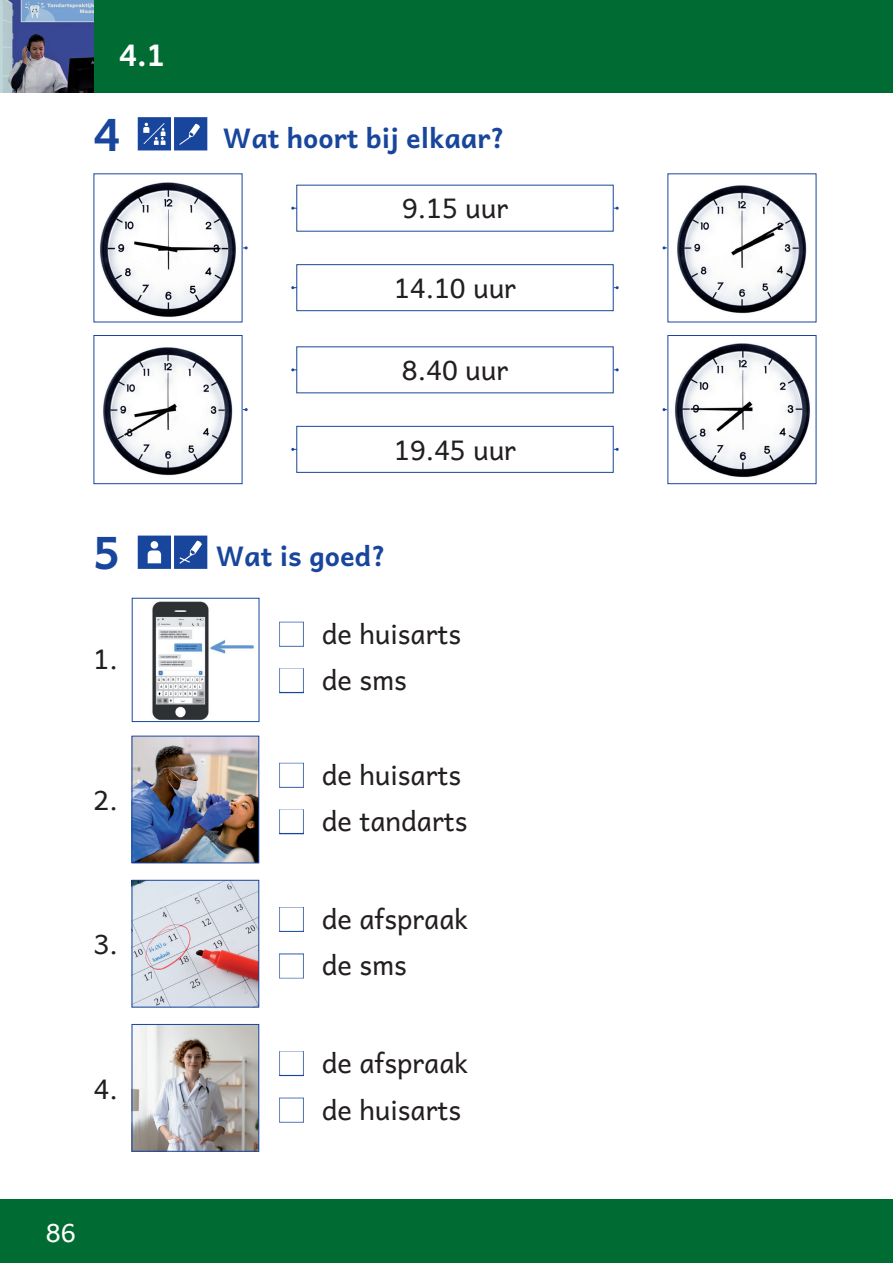
<style>
.page{position:relative;width:893px;height:1263px;background:#fff}
.page>*{position:absolute;margin:0;border:0;box-sizing:border-box;transform-origin:0 0}
.t1{font:700 45px "Andika New Basic";color:#18469d}
.t2{font:700 30px "Andika New Basic";color:#fff}
.t3{font:27px/46.5px "Andika New Basic";color:#231f20}
.t4{font:700 27px "Andika New Basic";color:#18469d}
.t5{font:25.5px "Andika New Basic";color:#fff}
</style>
<div class="page">
<div style="left:0;top:1199px;width:893px;height:64px;background:#006b32"></div>
<div style="left:0;top:0;width:893px;height:92px;background:#006b32"></div>
<svg style="left:242px;top:246px;width:6px;height:3px"></svg>
<img style="left:100px;top:182px;width:136px;height:135px">
<hr style="left:293px;top:208px;width:324px;height:1px;background:#18469d">
<div style="left:297px;top:185px;width:316px;height:46px;background:#fff"></div>
<hr style="left:293px;top:287px;width:324px;height:1px;background:#18469d">
<div style="left:297px;top:265px;width:316px;height:46px;background:#fff"></div>
<div style="left:296px;top:264px;width:318px;height:47px;border:1px solid #18469d"></div>
<svg style="left:662px;top:246px;width:5px;height:3px"></svg>
<img style="left:677px;top:185px;width:130px;height:129px">
<svg style="left:242px;top:408px;width:6px;height:3px"></svg>
<img style="left:103px;top:347px;width:130px;height:129px">
<div style="left:94px;top:335px;width:148px;height:149px;border:1px solid #18469d"></div>
<hr style="left:293px;top:369px;width:324px;height:1px;background:#18469d">
<div style="left:297px;top:347px;width:316px;height:46px;background:#fff"></div>
<hr style="left:293px;top:449px;width:324px;height:1px;background:#18469d">
<div style="left:297px;top:426px;width:316px;height:46px;background:#fff"></div>
<div style="left:296px;top:426px;width:318px;height:47px;border:1px solid #18469d"></div>
<svg style="left:662px;top:408px;width:5px;height:3px"></svg>
<img style="left:674px;top:343px;width:136px;height:135px">
<div style="left:667px;top:335px;width:149px;height:149px;border:1px solid #18469d"></div>
<img style="left:152px;top:601px;width:102px;height:119px">
<div style="left:132px;top:598px;width:127px;height:124px;border:1px solid #18469d"></div>
<img style="left:134px;top:738px;width:123px;height:123px">
<div style="left:132px;top:736px;width:127px;height:127px;border:1px solid #18469d"></div>
<img style="left:134px;top:882px;width:123px;height:123px">
<div style="left:132px;top:880px;width:127px;height:127px;border:1px solid #18469d"></div>
<img style="left:134px;top:1026px;width:123px;height:123px">
<div style="left:132px;top:1024px;width:127px;height:127px;border:1px solid #18469d"></div>
<img style="left:0;top:0;width:94px;height:92px">
<p class="t2" style="left:119px;top:28px;width:47px">4.1</p>
<h1 class="t1" style="left:94px;top:93px;width:28px">4</h1>
<p class="t4" style="left:223px;top:113px;width:283px">Wat hoort bij elkaar?</p>
<p class="t3" style="left:402px;top:181px;width:108px">9.15 uur</p>
<p class="t3" style="left:394px;top:261px;width:124px">14.10 uur</p>
<p class="t3" style="left:402px;top:343px;width:108px">8.40 uur</p>
<p class="t3" style="left:394px;top:423px;width:124px">19.45 uur</p>
<h1 class="t1" style="left:94px;top:511px;width:28px">5</h1>
<p class="t4" style="left:216px;top:531px;width:171px">Wat is goed?</p>
<p class="t3" style="left:94px;top:632px;width:26px">1.</p>
<p class="t3" style="left:94px;top:773px;width:26px">2.</p>
<p class="t3" style="left:94px;top:917px;width:26px">3.</p>
<p class="t3" style="left:94px;top:1061px;width:26px">4.</p>
<p class="t3" style="left:322px;top:606px;width:141px">de huisarts de sms</p>
<p class="t3" style="left:322px;top:747px;width:147px">de huisarts de tandarts</p>
<p class="t3" style="left:322px;top:892px;width:148px">de afspraak de sms</p>
<p class="t3" style="left:322px;top:1036px;width:148px">de afspraak de huisarts</p>
<p class="t5" style="left:46px;top:1210px;width:31px">86</p>
</div>
